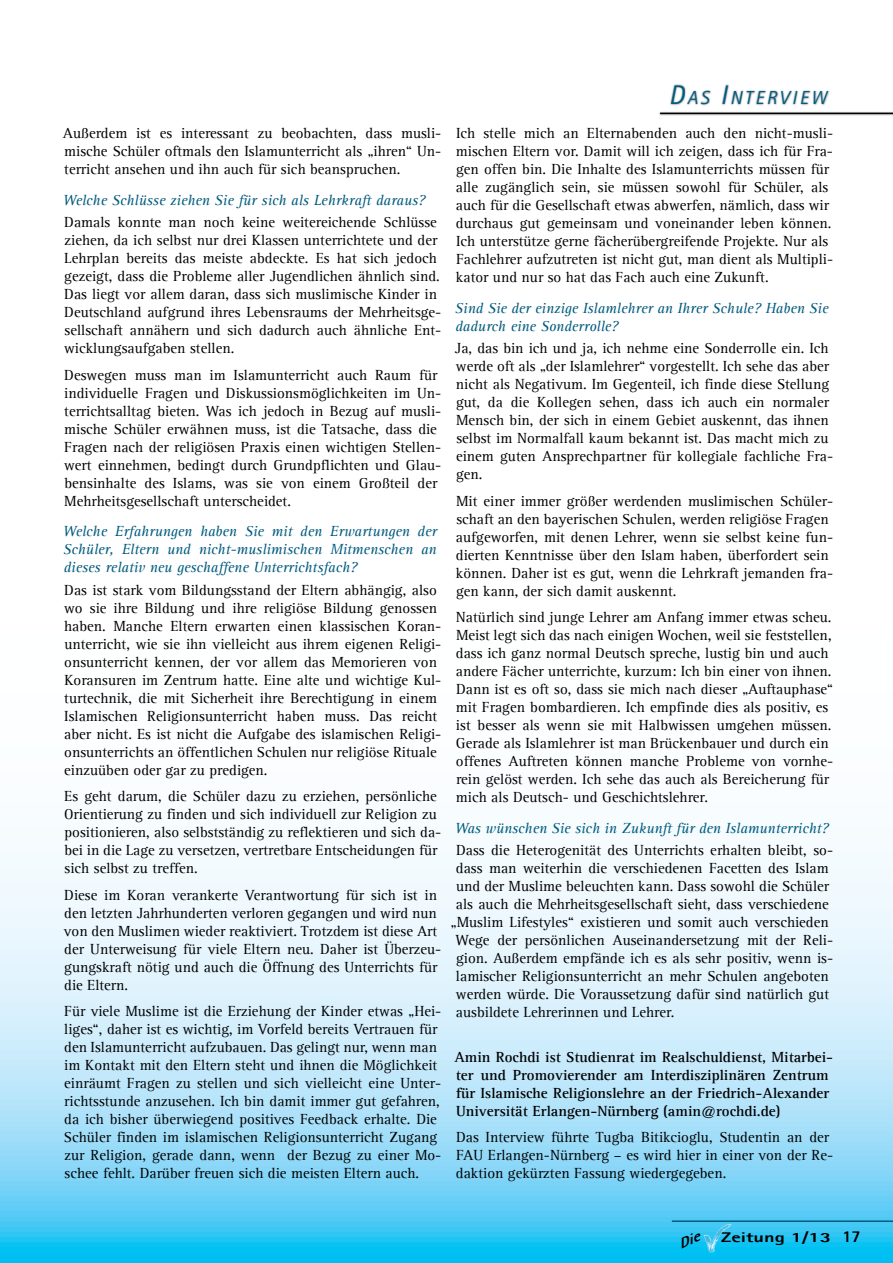
<style>
.page{position:relative;width:893px;height:1263px;background:#fff}
.page>*{position:absolute;margin:0;border:0;box-sizing:border-box;transform-origin:0 0}
.t1{font:italic 18.9px "Agfa Rotis Sans Serif";letter-spacing:.145em;color:#005b7f}
.t2{font:15px/18px "Agfa Rotis Serif";color:#000}
.t3{font:italic 15px/18px "Agfa Rotis Serif";color:#005b7f;text-align:justify}
.t4{font:700 15px/18px "Agfa Rotis Serif";color:#000}
.t5{font:800 14.1px "Agfa Rotis Sans Serif";color:#000;scale:1.45 1}
.s1{font-size:27px}
.s2{font-size:16.5px}
</style>
<div class="page">
<svg style="left:0;top:853px;width:893px;height:410px;background:#b1e5fa"></svg>
<img style="left:703px;top:1223px;width:29px;height:29px">
<hr style="left:672px;top:1220px;width:221px;height:2px;background:#005b7f">
<div style="left:658px;top:84px;width:235px;height:32px;background:#000;opacity:.5"></div>
<hr style="left:660px;top:113px;width:233px;height:1px;background:#000">
<svg style="left:682px;top:1232px;width:18px;height:16px"></svg>
<p class="t2" style="left:63px;top:124px;width:380px;text-align:justify">Außerdem ist es interessant zu beobachten, dass musli&shy;mische Schüler oftmals den Islamunterricht als „ihren“ Un&shy;terricht ansehen und ihn auch für sich beanspruchen.</p>
<p class="t3" style="left:63px;top:191px;width:364px">Welche Schlüsse ziehen Sie für sich als Lehrkraft daraus?</p>
<p class="t2" style="left:64px;top:213px;width:379px">Damals konnte man noch keine weitereichende Schlüsse ziehen, da ich selbst nur drei Klassen unterrichtete und der Lehrplan bereits das meiste abdeckte. Es hat sich jedoch gezeigt, dass die Probleme aller Jugendlichen ähnlich sind.<br>Das liegt vor allem daran, dass sich muslimische Kinder in Deutschland aufgrund ihres Lebensraums der Mehrheitsge&shy;sellschaft annähern und sich dadurch auch ähnliche Ent&shy;wicklungsaufgaben stellen.</p>
<p class="t2" style="left:64px;top:366px;width:379px">Deswegen muss man im Islamunterricht auch Raum für individuelle Fragen und Diskussionsmöglichkeiten im Un&shy;terrichtsalltag bieten. Was ich jedoch in Bezug auf musli&shy;mische Schüler erwähnen muss, ist die Tatsache, dass die Fragen nach der religiösen Praxis einen wichtigen Stellen&shy;wert einnehmen, bedingt durch Grundpflichten und Glau&shy;bensinhalte des Islams, was sie von einem Großteil der Mehrheitsgesellschaft unterscheidet.</p>
<p class="t3" style="left:63px;top:523px;width:376px">Welche Erfahrungen haben Sie mit den Erwartungen der Schüler, Eltern und nicht-muslimischen Mitmenschen an dieses relativ neu geschaffene Unterrichtsfach?</p>
<p class="t2" style="left:64px;top:581px;width:379px">Das ist stark vom Bildungsstand der Eltern abhängig, also wo sie ihre Bildung und ihre religiöse Bildung genossen haben. Manche Eltern erwarten einen klassischen Koran&shy;unterricht, wie sie ihn vielleicht aus ihrem eigenen Religi&shy;onsunterricht kennen, der vor allem das Memorieren von Koransuren im Zentrum hatte. Eine alte und wichtige Kul&shy;turtechnik, die mit Sicherheit ihre Berechtigung in einem Islamischen Religionsunterricht haben muss. Das reicht aber nicht. Es ist nicht die Aufgabe des islamischen Religi&shy;onsunterrichts an öffentlichen Schulen nur religiöse Rituale einzuüben oder gar zu predigen.</p>
<p class="t2" style="left:64px;top:787px;width:379px">Es geht darum, die Schüler dazu zu erziehen, persönliche Orientierung zu finden und sich individuell zur Religion zu positionieren, also selbstständig zu reflektieren und sich da&shy;bei in die Lage zu versetzen, vertretbare Entscheidungen für sich selbst zu treffen.</p>
<p class="t2" style="left:64px;top:886px;width:379px">Diese im Koran verankerte Verantwortung für sich ist in den letzten Jahrhunderten verloren gegangen und wird nun von den Muslimen wieder reaktiviert. Trotzdem ist diese Art der Unterweisung für viele Eltern neu. Daher ist Überzeu&shy;gungskraft nötig und auch die Öffnung des Unterrichts für die Eltern.</p>
<p class="t2" style="left:64px;top:1002px;width:379px">Für viele Muslime ist die Erziehung der Kinder etwas „Hei&shy;liges“, daher ist es wichtig, im Vorfeld bereits Vertrauen für den Islamunterricht aufzubauen. Das gelingt nur, wenn man im Kontakt mit den Eltern steht und ihnen die Möglichkeit einräumt Fragen zu stellen und sich vielleicht eine Unter&shy;richtsstunde anzusehen. Ich bin damit immer gut gefahren, da ich bisher überwiegend positives Feedback erhalte. Die Schüler finden im islamischen Religionsunterricht Zugang zur Religion, gerade dann, wenn der Bezug zu einer Mo&shy;schee fehlt. Darüber freuen sich die meisten Eltern auch.</p>
<p class="t1" style="left:669px;top:87px;width:159px"><span class="s1">D</span>AS <span class="s1">I</span>NTERVIEW</p>
<p class="t2" style="left:456px;top:124px;width:379px">Ich stelle mich an Elternabenden auch den nicht-musli&shy;mischen Eltern vor. Damit will ich zeigen, dass ich für Fra&shy;gen offen bin. Die Inhalte des Islamunterrichts müssen für alle zugänglich sein, sie müssen sowohl für Schüler, als auch für die Gesellschaft etwas abwerfen, nämlich, dass wir durchaus gut gemeinsam und voneinander leben können.<br>Ich unterstütze gerne fächerübergreifende Projekte. Nur als Fachlehrer aufzutreten ist nicht gut, man dient als Multipli&shy;kator und nur so hat das Fach auch eine Zukunft.</p>
<p class="t3" style="left:455px;top:299px;width:375px">Sind Sie der einzige Islamlehrer an Ihrer Schule? Haben Sie dadurch eine Sonderrolle?</p>
<p class="t2" style="left:455px;top:339px;width:380px">Ja, das bin ich und ja, ich nehme eine Sonderrolle ein. Ich werde oft als „der Islamlehrer“ vorgestellt. Ich sehe das aber nicht als Negativum. Im Gegenteil, ich finde diese Stellung gut, da die Kollegen sehen, dass ich auch ein normaler Mensch bin, der sich in einem Gebiet auskennt, das ihnen selbst im Normalfall kaum bekannt ist. Das macht mich zu einem guten Ansprechpartner für kollegiale fachliche Fra&shy;gen.</p>
<p class="t2" style="left:456px;top:492px;width:379px">Mit einer immer größer werdenden muslimischen Schüler&shy;schaft an den bayerischen Schulen, werden religiöse Fragen aufgeworfen, mit denen Lehrer, wenn sie selbst keine fun&shy;dierten Kenntnisse über den Islam haben, überfordert sein können. Daher ist es gut, wenn die Lehrkraft jemanden fra&shy;gen kann, der sich damit auskennt.</p>
<p class="t2" style="left:456px;top:608px;width:379px">Natürlich sind junge Lehrer am Anfang immer etwas scheu.<br>Meist legt sich das nach einigen Wochen, weil sie feststellen, dass ich ganz normal Deutsch spreche, lustig bin und auch andere Fächer unterrichte, kurzum: Ich bin einer von ihnen.<br>Dann ist es oft so, dass sie mich nach dieser „Auftauphase“ mit Fragen bombardieren. Ich empfinde dies als positiv, es ist besser als wenn sie mit Halbwissen umgehen müssen.<br>Gerade als Islamlehrer ist man Brückenbauer und durch ein offenes Auftreten können manche Probleme von vornhe&shy;rein gelöst werden. Ich sehe das auch als Bereicherung für mich als Deutsch- und Geschichtslehrer.</p>
<p class="t3" style="left:455px;top:819px;width:376px">Was wünschen Sie sich in Zukunft für den Islamunterricht?</p>
<p class="t2" style="left:456px;top:841px;width:379px">Dass die Heterogenität des Unterrichts erhalten bleibt, so-</p>
<p class="t2" style="left:456px;top:859px;width:374px">dass man weiterhin die verschiedenen Facetten des Islam</p>
<p class="t2" style="left:456px;top:877px;width:375px">und der Muslime beleuchten kann. Dass sowohl die Schüler</p>
<p class="t2" style="left:456px;top:895px;width:374px">als auch die Mehrheitsgesellschaft sieht, dass verschiedene</p>
<p class="t2" style="left:451px;top:913px;width:380px">„Muslim Lifestyles“ existieren und somit auch verschieden</p>
<p class="t2" style="left:456px;top:931px;width:379px">Wege der persönlichen Auseinandersetzung mit der Reli-</p>
<p class="t2" style="left:456px;top:949px;width:379px">gion. Außerdem empfände ich es als sehr positiv, wenn is-</p>
<p class="t2" style="left:456px;top:967px;width:374px">lamischer Religionsunterricht an mehr Schulen angeboten</p>
<p class="t2" style="left:456px;top:985px;width:375px">werden würde. Die Voraussetzung dafür sind natürlich gut</p>
<p class="t2" style="left:456px;top:1003px;width:220px">ausbildete Lehrerinnen und Lehrer.</p>
<p class="t4" style="left:454px;top:1048px;width:380px">Amin Rochdi ist Studienrat im Realschuldienst, Mitarbei&shy;ter und Promovierender am Interdisziplinären Zentrum für Islamische Religionslehre an der Friedrich-Alexander Universität Erlangen-Nürnberg (amin@rochdi.de)</p>
<p class="t2" style="left:456px;top:1128px;width:379px">Das Interview führte Tugba Bitikcioglu, Studentin an der<br>FAU Erlangen-Nürnberg – es wird hier in einer von der Re&shy;daktion gekürzten Fassung wiedergegeben.</p>
<p class="t5" style="left:721px;top:1228px;width:98px">Zeitung 1/13 <span class="s2">17</span></p>
</div>
